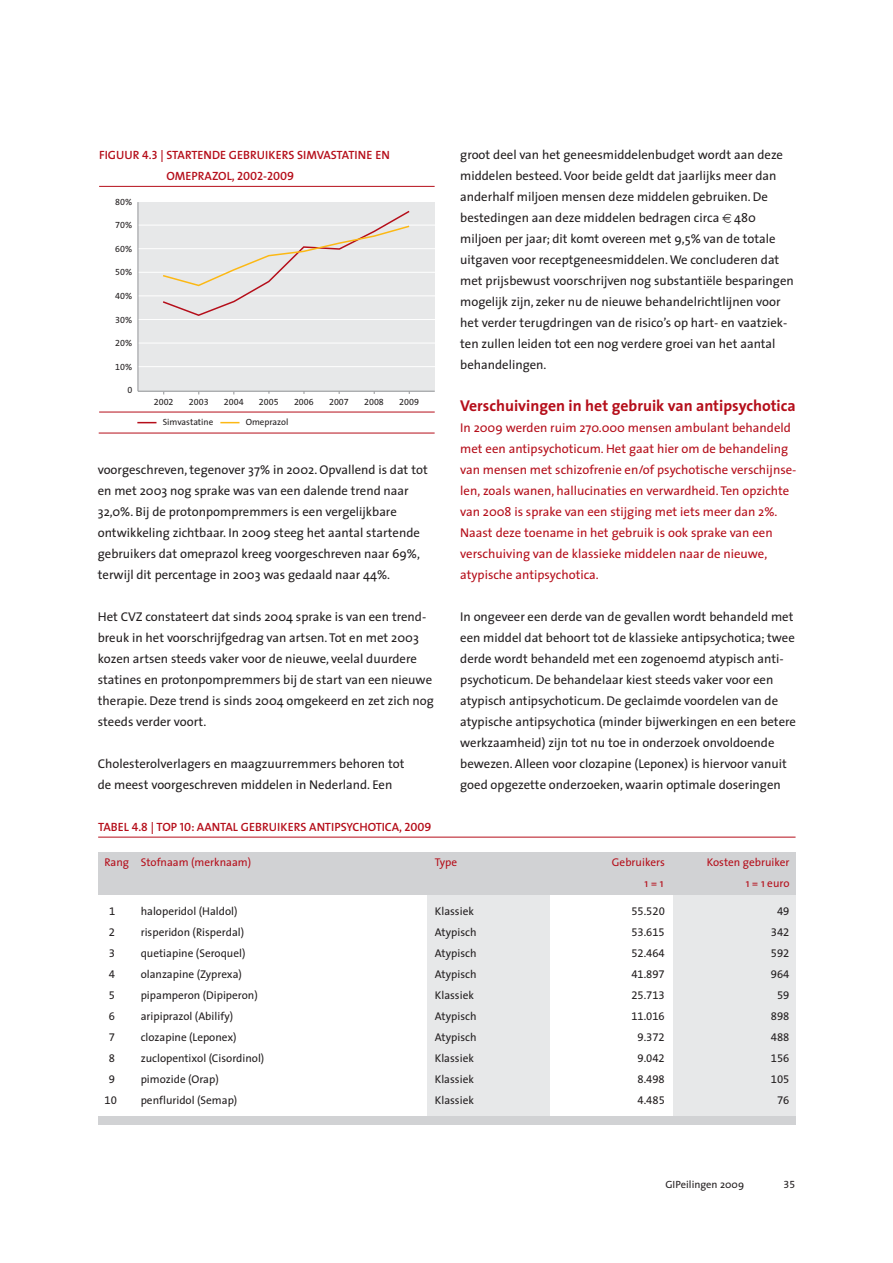
<style>
.page{position:relative;width:893px;height:1263px;background:#fff}
.page>*{position:absolute;margin:0;border:0;box-sizing:border-box;transform-origin:0 0}
.t1{font:700 15.75px "The Sans";color:#b50e1a}
.t2{font:12.75px/21px "The Sans";color:#231f20}
.t3{font:12.75px/21px "The Sans";color:#b50e1a}
.t4{font:12px/21px "The Sans Semi Bold Caps";color:#b50e1a}
.t5{font:11.25px "The Sans";color:#231f20}
.t6{font:11.25px "The Sans Expert";color:#231f20}
.t7{font:11.25px "The Sans";color:#b50e1a}
.t8{font:10.5px "The Sans";color:#231f20}
.t9{font:10.5px "The Sans Expert";color:#231f20}
.t10{font:9px "The Sans Expert";color:#231f20}
.t11{font:9px "The Sans";color:#231f20}
.s1{font-family:"Euro Logo";font-size:9px}
</style>
<div class="page">
<div style="left:138px;top:202px;width:297px;height:189px;background:#e7e8e9"></div>
<hr style="left:136px;top:225px;width:303px;height:1px;background:#fff">
<hr style="left:136px;top:248px;width:303px;height:1px;background:#fff">
<hr style="left:136px;top:272px;width:303px;height:1px;background:#fff">
<hr style="left:136px;top:295px;width:303px;height:1px;background:#fff">
<hr style="left:136px;top:319px;width:303px;height:1px;background:#fff">
<hr style="left:136px;top:343px;width:303px;height:1px;background:#fff">
<hr style="left:136px;top:366px;width:303px;height:1px;background:#fff">
<hr style="left:99px;top:186px;width:336px;height:1px;background:#b50e1a">
<hr style="left:99px;top:412px;width:336px;height:1px;background:#b50e1a">
<hr style="left:138px;top:391px;width:297px;height:1px;background:#939598">
<hr style="left:138px;top:202px;width:1px;height:189px;background:#939598">
<hr style="left:99px;top:433px;width:336px;height:1px;background:#b50e1a">
<svg style="left:137px;top:422px;width:19px;height:1px"></svg>
<svg style="left:220px;top:422px;width:19px;height:1px"></svg>
<svg style="left:163px;top:210px;width:247px;height:106px"></svg>
<div style="left:427px;top:880px;width:123px;height:244px;background:#e7e8e9"></div>
<div style="left:673px;top:880px;width:122px;height:244px;background:#e7e8e9"></div>
<div style="left:98px;top:852px;width:697px;height:42px;background:#d1d2d4"></div>
<hr style="left:98px;top:837px;width:697px;height:1px;background:#b50e1a">
<div style="left:98px;top:1116px;width:697px;height:9px;background:#d1d2d4"></div>
<p class="t4" style="left:167px;top:146px;width:225px;text-indent:-68px">FIGUUR 4.3 | STARTENDE GEBRUIKERS SIMVASTATINE EN<br>OMEPRAZOL, 2002-2009</p>
<p class="t10" style="left:115px;top:199px;width:19px">80%</p>
<p class="t10" style="left:115px;top:222px;width:19px">70%</p>
<p class="t10" style="left:115px;top:246px;width:19px">60%</p>
<p class="t10" style="left:115px;top:269px;width:19px">50%</p>
<p class="t10" style="left:115px;top:293px;width:19px">40%</p>
<p class="t10" style="left:115px;top:317px;width:19px">30%</p>
<p class="t10" style="left:115px;top:340px;width:19px">20%</p>
<p class="t10" style="left:115px;top:364px;width:19px">10%</p>
<p class="t10" style="left:127px;top:387px;width:6px">0</p>
<p class="t10" style="left:154px;top:399px;width:21px">2002</p>
<p class="t10" style="left:189px;top:399px;width:21px">2003</p>
<p class="t10" style="left:224px;top:399px;width:21px">2004</p>
<p class="t10" style="left:259px;top:399px;width:21px">2005</p>
<p class="t10" style="left:294px;top:399px;width:21px">2006</p>
<p class="t10" style="left:329px;top:399px;width:21px">2007</p>
<p class="t10" style="left:364px;top:399px;width:21px">2008</p>
<p class="t10" style="left:399px;top:399px;width:21px">2009</p>
<p class="t11" style="left:163px;top:418px;width:52px">Simvastatine</p>
<p class="t11" style="left:246px;top:418px;width:44px">Omeprazol</p>
<p class="t2" style="left:98px;top:460px;width:331px">voorgeschreven, tegenover 37% in 2002. Opvallend is dat tot en met 2003 nog sprake was van een dalende trend naar 32,0%. Bij de protonpompremmers is een vergelijkbare ontwikkeling zichtbaar. In 2009 steeg het aantal startende gebruikers dat omeprazol kreeg voorgeschreven naar 69%, terwijl dit percentage in 2003 was gedaald naar 44%.</p>
<p class="t2" style="left:98px;top:607px;width:338px">Het CVZ constateert dat sinds 2004 sprake is van een trend&shy;breuk in het voorschrijfgedrag van artsen. Tot en met 2003 kozen artsen steeds vaker voor de nieuwe, veelal duurdere statines en protonpompremmers bij de start van een nieuwe therapie. Deze trend is sinds 2004 omgekeerd en zet zich nog steeds verder voort.</p>
<p class="t2" style="left:98px;top:754px;width:308px">Cholesterolverlagers en maagzuurremmers behoren tot de meest voorgeschreven middelen in Nederland. Een</p>
<p class="t2" style="left:460px;top:145px;width:335px">groot deel van het geneesmiddelenbudget wordt aan deze middelen besteed.Voor beide geldt dat jaarlijks meer dan anderhalf miljoen mensen deze middelen gebruiken. De bestedingen aan deze middelen bedragen circa <span class="s1">e</span> 480 miljoen per jaar; dit komt overeen met 9,5% van de totale uitgaven voor receptgeneesmiddelen.We concluderen dat met prijsbewust voorschrijven nog substantiële besparingen mogelijk zijn, zeker nu de nieuwe behandelrichtlijnen voor het verder terugdringen van de risico’s op hart- en vaatziek&shy;ten zullen leiden tot een nog verdere groei van het aantal behandelingen.</p>
<p class="t1" style="left:460px;top:400px;width:337px">Verschuivingen in het gebruik van antipsychotica</p>
<p class="t3" style="left:460px;top:418px;width:338px">In 2009 werden ruim 270.000 mensen ambulant behandeld met een antipsychoticum. Het gaat hier om de behandeling van mensen met schizofrenie en/of psychotische verschijnse&shy;len, zoals wanen, hallucinaties en verwardheid. Ten opzichte van 2008 is sprake van een stijging met iets meer dan 2%.<br>Naast deze toename in het gebruik is ook sprake van een verschuiving van de klassieke middelen naar de nieuwe, atypische antipsychotica.</p>
<p class="t2" style="left:460px;top:607px;width:337px">In ongeveer een derde van de gevallen wordt behandeld met een middel dat behoort tot de klassieke antipsychotica; twee derde wordt behandeld met een zogenoemd atypisch anti&shy;psychoticum. De behandelaar kiest steeds vaker voor een atypisch antipsychoticum. De geclaimde voordelen van de atypische antipsychotica (minder bijwerkingen en een betere werkzaamheid) zijn tot nu toe in onderzoek onvoldoende bewezen. Alleen voor clozapine (Leponex) is hiervoor vanuit goed opgezette onderzoeken, waarin optimale doseringen</p>
<p class="t4" style="left:98px;top:818px;width:335px">TABEL 4.8 | TOP 10: AANTAL GEBRUIKERS ANTIPSYCHOTICA, 2009</p>
<p class="t7" style="left:105px;top:858px;width:148px">Rang Stofnaam (merknaam)</p>
<p class="t7" style="left:435px;top:858px;width:24px">Type</p>
<p class="t7" style="left:612px;top:858px;width:54px">Gebruikers</p>
<p class="t7" style="left:707px;top:858px;width:84px">Kosten gebruiker</p>
<p class="t7" style="left:645px;top:879px;width:21px">1=1</p>
<p class="t7" style="left:746px;top:879px;width:45px">1=1euro</p>
<p class="t6" style="left:109px;top:907px;width:8px">1</p>
<p class="t5" style="left:141px;top:907px;width:98px">haloperidol (Haldol)</p>
<p class="t5" style="left:435px;top:907px;width:41px">Klassiek</p>
<p class="t6" style="left:631px;top:907px;width:35px">55.520</p>
<p class="t6" style="left:777px;top:907px;width:14px">49</p>
<p class="t6" style="left:109px;top:928px;width:8px">2</p>
<p class="t5" style="left:141px;top:928px;width:105px">risperidon (Risperdal)</p>
<p class="t5" style="left:435px;top:928px;width:43px">Atypisch</p>
<p class="t6" style="left:631px;top:928px;width:35px">53.615</p>
<p class="t6" style="left:771px;top:928px;width:20px">342</p>
<p class="t6" style="left:109px;top:949px;width:8px">3</p>
<p class="t5" style="left:141px;top:949px;width:106px">quetiapine (Seroquel)</p>
<p class="t5" style="left:435px;top:949px;width:43px">Atypisch</p>
<p class="t6" style="left:631px;top:949px;width:35px">52.464</p>
<p class="t6" style="left:771px;top:949px;width:20px">592</p>
<p class="t6" style="left:109px;top:970px;width:8px">4</p>
<p class="t5" style="left:141px;top:970px;width:103px">olanzapine (Zyprexa)</p>
<p class="t5" style="left:435px;top:970px;width:43px">Atypisch</p>
<p class="t6" style="left:631px;top:970px;width:35px">41.897</p>
<p class="t6" style="left:771px;top:970px;width:20px">964</p>
<p class="t6" style="left:109px;top:991px;width:8px">5</p>
<p class="t5" style="left:141px;top:991px;width:119px">pipamperon (Dipiperon)</p>
<p class="t5" style="left:435px;top:991px;width:41px">Klassiek</p>
<p class="t6" style="left:631px;top:991px;width:35px">25.713</p>
<p class="t6" style="left:777px;top:991px;width:14px">59</p>
<p class="t6" style="left:109px;top:1012px;width:8px">6</p>
<p class="t5" style="left:141px;top:1012px;width:94px">aripiprazol (Abilify)</p>
<p class="t5" style="left:435px;top:1012px;width:43px">Atypisch</p>
<p class="t6" style="left:631px;top:1012px;width:35px">11.016</p>
<p class="t6" style="left:771px;top:1012px;width:20px">898</p>
<p class="t6" style="left:109px;top:1033px;width:8px">7</p>
<p class="t5" style="left:141px;top:1033px;width:98px">clozapine (Leponex)</p>
<p class="t5" style="left:435px;top:1033px;width:43px">Atypisch</p>
<p class="t6" style="left:637px;top:1033px;width:29px">9.372</p>
<p class="t6" style="left:771px;top:1033px;width:20px">488</p>
<p class="t6" style="left:109px;top:1054px;width:8px">8</p>
<p class="t5" style="left:141px;top:1054px;width:125px">zuclopentixol (Cisordinol)</p>
<p class="t5" style="left:435px;top:1054px;width:41px">Klassiek</p>
<p class="t6" style="left:637px;top:1054px;width:29px">9.042</p>
<p class="t6" style="left:771px;top:1054px;width:20px">156</p>
<p class="t6" style="left:109px;top:1075px;width:8px">9</p>
<p class="t5" style="left:141px;top:1075px;width:80px">pimozide (Orap)</p>
<p class="t5" style="left:435px;top:1075px;width:41px">Klassiek</p>
<p class="t6" style="left:637px;top:1075px;width:29px">8.498</p>
<p class="t6" style="left:771px;top:1075px;width:20px">105</p>
<p class="t6" style="left:105px;top:1096px;width:14px">10</p>
<p class="t5" style="left:141px;top:1096px;width:98px">penfluridol (Semap)</p>
<p class="t5" style="left:435px;top:1096px;width:41px">Klassiek</p>
<p class="t6" style="left:637px;top:1096px;width:29px">4.485</p>
<p class="t6" style="left:777px;top:1096px;width:14px">76</p>
<p class="t8" style="left:665px;top:1180px;width:80px">GIPeilingen 2009</p>
<p class="t9" style="left:784px;top:1181px;width:13px">35</p>
</div>
